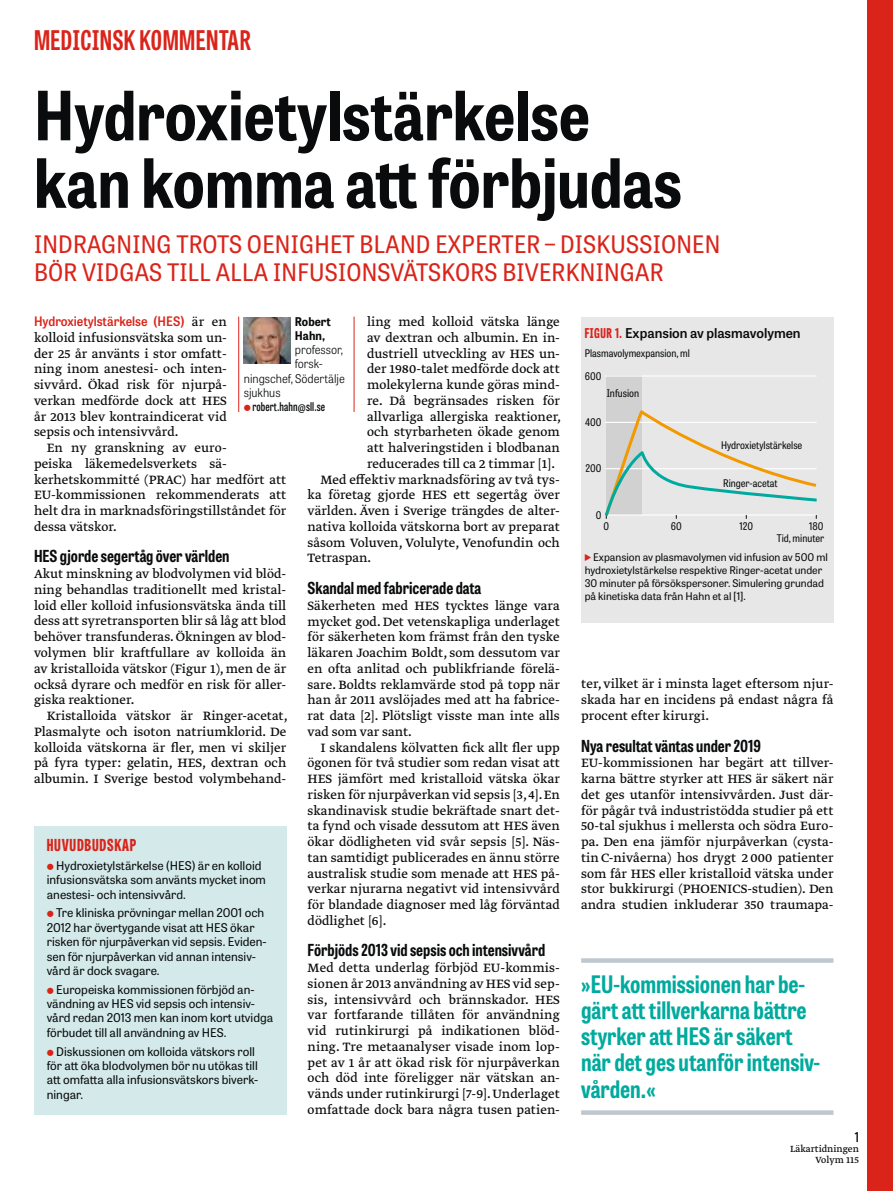
<style>
.page{position:relative;width:893px;height:1191px;background:#fff}
.page>*{position:absolute;margin:0;border:0;box-sizing:border-box;transform-origin:0 0}
.t1{font:700 semi-condensed 67.5px/67.5px "Tablet Gothic";color:#090b0c}
.t2{font:700 27px "Tablet Gothic Compressed";letter-spacing:.02em;color:#da241a}
.t3{font:700 24px/26.2px "Tablet Gothic Condensed";color:#00aa9e}
.t4{font:24px/28.5px "Tablet Gothic Narrow";letter-spacing:.01em;color:#da241a}
.t5{font:700 16.5px "Tablet Gothic Condensed";color:#090b0c}
.t6{font:800 16.5px "Tablet Gothic Compressed";letter-spacing:.045em;color:#da241a}
.t7{font:14.25px/15.8px "Greta Text Pro Regular Min";color:#090b0c;text-align:justify}
.t8{font:600 13.5px "Tablet Gothic";color:#090b0c}
.t9{font:600 13.5px "Tablet Gothic Condensed";color:#090b0c}
.t10{font:600 13.05px "Tablet Gothic Narrow";color:#da241a}
.t11{font:12px/14.4px "Tablet Gothic";color:#090b0c}
.t12{font:300 12px "Tablet Gothic Narrow";color:#090b0c}
.t13{font:600 12px "Tablet Gothic Compressed";letter-spacing:.01em;color:#090b0c}
.t14{font:700 12px/14.2px "Tablet Gothic Narrow";letter-spacing:.005em;color:#090b0c}
.t15{font:10.5px/12.8px "Tablet Gothic";color:#090b0c}
.t16{font:semi-condensed 10.5px "Tablet Gothic";color:#090b0c}
.t17{font:10.5px/10.5px "Greta Text Pro";color:#090b0c;text-align:right}
.s1{font-family:"Greta Text Pro Regular Min";font-weight:400;font-size:14.25px;color:#090b0c}
.s2{font-family:"Tablet Gothic Compressed";font-weight:800;color:#da241a}
</style>
<div class="page">
<div style="left:867px;top:0;width:26px;height:1191px;background:#da241a"></div>
<div style="left:34px;top:826px;width:252px;height:288px;background:#d4eaea"></div>
<svg style="left:581px;top:958px;width:252px;height:4px"></svg>
<svg style="left:581px;top:1110px;width:252px;height:4px"></svg>
<hr style="left:238px;top:316px;width:1px;height:96px;background:#da241a">
<hr style="left:354px;top:316px;width:1px;height:96px;background:#da241a">
<img style="left:244px;top:317px;width:47px;height:47px">
<div style="left:581px;top:316px;width:252px;height:306px;background:#e7e7e7"></div>
<div style="left:606px;top:375px;width:36px;height:140px;background:#d1d1d1"></div>
<hr style="left:605px;top:375px;width:212px;height:1px;background:#fff">
<svg style="left:605px;top:412px;width:212px;height:107px"></svg>
<h2 class="t2" style="left:34px;top:22px;width:218px">MEDICINSK KOMMENTAR</h2>
<h1 class="t1" style="left:34px;top:79px;width:649px">Hydroxietylstärkelse kan komma att förbjudas</h1>
<h3 class="t4" style="left:34px;top:229px;width:688px">INDRAGNING TROTS OENIGHET BLAND EXPERTER – DISKUSSIONEN<br>BÖR VIDGAS TILL ALLA INFUSIONSVÄTSKORS BIVERKNINGAR</h3>
<p class="t14" style="left:295px;top:314px;width:38px">Robert<br>Hahn,</p>
<p class="t12" style="left:295px;top:342px;width:50px">professor,</p>
<p class="t12" style="left:295px;top:356px;width:30px">forsk-</p>
<p class="t12" style="left:244px;top:370px;width:103px">ningschef, Södertälje</p>
<p class="t12" style="left:244px;top:384px;width:38px">sjukhus</p>
<p class="t13" style="left:252px;top:398px;width:74px">robert.hahn@sll.se</p>
<p class="t10" style="left:34px;top:312px;width:194px">Hydroxietylstärkelse (HES) <span class="s1">är en</span></p>
<p class="t7" style="left:34px;top:330px;width:194px">kolloid infusionsvätska som un&shy;der 25 år använts i stor omfatt&shy;ning inom anestesi- och inten&shy;sivvård. Ökad risk för njurpå&shy;verkan medförde dock att HES år 2013 blev kontraindicerat vid sepsis och intensivvård.</p>
<p class="t7" style="left:34px;top:440px;width:254px;text-align:left;text-indent:13px">En ny granskning av euro-<br>peiska läkemedelsverkets sä&shy;kerhetskommitté (PRAC) har medfört att<br>EU-kommissionen rekommenderats att helt dra in marknadsföringstillståndet för dessa vätskor.</p>
<p class="t5" style="left:34px;top:545px;width:197px">HES gjorde segertåg över världen</p>
<p class="t7" style="left:34px;top:566px;width:254px">Akut minskning av blodvolymen vid blöd&shy;ning behandlas traditionellt med kristal&shy;loid eller kolloid infusionsvätska ända till dess att syretransporten blir så låg att blod behöver transfunderas. Ökningen av blod&shy;volymen blir kraftfullare av kolloida än av kristalloida vätskor (Figur 1), men de är också dyrare och medför en risk för aller&shy;giska reaktioner.</p>
<p class="t7" style="left:34px;top:708px;width:255px;text-indent:13px">Kristalloida vätskor är Ringer-acetat, Plasmalyte och isoton natriumklorid. De kolloida vätskorna är fler, men vi skiljer på fyra typer: gelatin, HES, dextran och albumin. I Sverige bestod volymbehand-</p>
<p class="t7" style="left:367px;top:314px;width:194px">ling med kolloid vätska länge</p>
<p class="t7" style="left:367px;top:330px;width:194px">av dextran och albumin. En in-</p>
<p class="t7" style="left:367px;top:346px;width:194px">dustriell utveckling av HES un-</p>
<p class="t7" style="left:367px;top:362px;width:194px">der 1980-talet medförde dock att</p>
<p class="t7" style="left:367px;top:377px;width:193px">molekylerna kunde göras mind-</p>
<p class="t7" style="left:367px;top:393px;width:194px">re. Då begränsades risken för</p>
<p class="t7" style="left:367px;top:409px;width:196px">allvarliga allergiska reaktioner,</p>
<p class="t7" style="left:367px;top:425px;width:194px">och styrbarheten ökade genom</p>
<p class="t7" style="left:367px;top:440px;width:194px">att halveringstiden i blodbanan</p>
<p class="t7" style="left:367px;top:456px;width:190px">reducerades till ca 2 timmar [1].</p>
<p class="t7" style="left:320px;top:472px;width:241px">Med effektiv marknadsföring av två tys-</p>
<p class="t7" style="left:308px;top:488px;width:254px">ka företag gjorde HES ett segertåg över</p>
<p class="t7" style="left:308px;top:503px;width:254px">världen. Även i Sverige trängdes de alter-</p>
<p class="t7" style="left:308px;top:519px;width:254px">nativa kolloida vätskorna bort av preparat</p>
<p class="t7" style="left:308px;top:535px;width:254px">såsom Voluven, Volulyte, Venofundin och</p>
<p class="t7" style="left:308px;top:551px;width:65px">Tetraspan.</p>
<p class="t5" style="left:308px;top:576px;width:175px">Skandal med fabricerade data</p>
<p class="t7" style="left:308px;top:598px;width:254px">Säkerheten med HES tycktes länge vara mycket god. Det vetenskapliga underlaget för säkerheten kom främst från den tyske läkaren Joachim Boldt, som dessutom var en ofta anlitad och publikfriande förelä&shy;sare. Boldts reklamvärde stod på topp när han år 2011 avslöjades med att ha fabrice&shy;rat data [2]. Plötsligt visste man inte alls vad som var sant.</p>
<p class="t7" style="left:308px;top:740px;width:254px;text-indent:13px">I skandalens kölvatten fick allt fler upp ögonen för två studier som redan visat att HES jämfört med kristalloid vätska ökar risken för njurpåverkan vid sepsis [3, 4]. En skandinavisk studie bekräftade snart det&shy;ta fynd och visade dessutom att HES även ökar dödligheten vid svår sepsis [5]. Näs&shy;tan samtidigt publicerades en ännu större australisk studie som menade att HES på&shy;verkar njurarna negativt vid intensivvård för blandade diagnoser med låg förväntad dödlighet [6].</p>
<p class="t5" style="left:308px;top:939px;width:239px">Förbjöds 2013 vid sepsis och intensivvård</p>
<p class="t7" style="left:308px;top:960px;width:254px">Med detta underlag förbjöd EU-kommis&shy;sionen år 2013 användning av HES vid sep&shy;sis, intensivvård och brännskador. HES var fortfarande tillåten för användning vid rutinkirurgi på indikationen blöd&shy;ning. Tre metaanalyser visade inom lop&shy;pet av 1 år att ökad risk för njurpåverkan och död inte föreligger när vätskan an&shy;vänds under rutinkirurgi [7-9]. Underlaget omfattade dock bara några tusen patien-</p>
<p class="t8" style="left:585px;top:323px;width:217px"><span class="s2">FIGUR 1.</span> Expansion av plasmavolymen</p>
<p class="t16" style="left:585px;top:346px;width:107px">Plasmavolymexpansion, ml</p>
<p class="t16" style="left:585px;top:369px;width:18px">600</p>
<p class="t16" style="left:585px;top:415px;width:18px">400</p>
<p class="t16" style="left:585px;top:461px;width:17px">200</p>
<p class="t16" style="left:596px;top:508px;width:7px">0</p>
<p class="t15" style="left:585px;top:550px;width:245px;text-indent:8px">Expansion av plasmavolymen vid infusion av 500 ml hydroxietylstärkelse respektive Ringer-acetat under 30 minuter på försökspersoner. Simulering grundad på kinetiska data från Hahn et al [1].</p>
<p class="t16" style="left:607px;top:386px;width:34px">Infusion</p>
<p class="t16" style="left:721px;top:437px;width:83px">Hydroxietylstärkelse</p>
<p class="t16" style="left:723px;top:476px;width:56px">Ringer-acetat</p>
<p class="t16" style="left:603px;top:519px;width:7px">0</p>
<p class="t16" style="left:671px;top:519px;width:12px">60</p>
<p class="t16" style="left:739px;top:519px;width:15px">120</p>
<p class="t16" style="left:809px;top:519px;width:16px">180</p>
<p class="t16" style="left:777px;top:531px;width:49px">Tid, minuter</p>
<p class="t7" style="left:581px;top:677px;width:254px">ter, vilket är i minsta laget eftersom njur&shy;skada har en incidens på endast några få procent efter kirurgi.</p>
<p class="t5" style="left:581px;top:734px;width:182px">Nya resultat väntas under 2019</p>
<p class="t7" style="left:581px;top:755px;width:254px">EU-kommissionen har begärt att tillver&shy;karna bättre styrker att HES är säkert när det ges utanför intensivvården. Just där&shy;för pågår två industristödda studier på ett 50-tal sjukhus i mellersta och södra Euro&shy;pa. Den ena jämför njurpåverkan (cysta&shy;tin C-nivåerna) hos drygt 2 000 patienter som får HES eller kristalloid vätska under stor bukkirurgi (PHOENICS-studien). Den andra studien inkluderar 350 traumapa-</p>
<p class="t6" style="left:47px;top:833px;width:91px">HUVUDBUDSKAP</p>
<p class="t11" style="left:47px;top:858px;width:221px;text-indent:9px">Hydroxietylstärkelse (HES) är en kolloid infusionsvätska som använts mycket inom anestesi- och intensivvård.</p>
<p class="t11" style="left:47px;top:905px;width:221px;text-indent:9px">Tre kliniska prövningar mellan 2001 och 2012 har övertygande visat att HES ökar risken för njurpåverkan vid sepsis. Eviden&shy;sen för njurpåverkan vid annan intensiv&shy;vård är dock svagare.</p>
<p class="t11" style="left:47px;top:981px;width:228px;text-indent:9px">Europeiska kommissionen förbjöd an&shy;vändning av HES vid sepsis och intensiv&shy;vård redan 2013 men kan inom kort utvidga förbudet till all användning av HES.</p>
<p class="t11" style="left:47px;top:1043px;width:213px;text-indent:9px">Diskussionen om kolloida vätskors roll för att öka blodvolymen bör nu utökas till att omfatta alla infusionsvätskors biverk&shy;ningar.</p>
<h3 class="t3" style="left:581px;top:969px;width:241px">»EU-kommissionen har be&shy;gärt att tillverkarna bättre styrker att HES är säkert när det ges utanför intensiv&shy;vården.«</h3>
<p class="t9" style="left:855px;top:1127px;width:6px">1</p>
<p class="t17" style="left:790px;top:1144px;width:70px">Läkartidningen<br>Volym 115</p>
</div>
